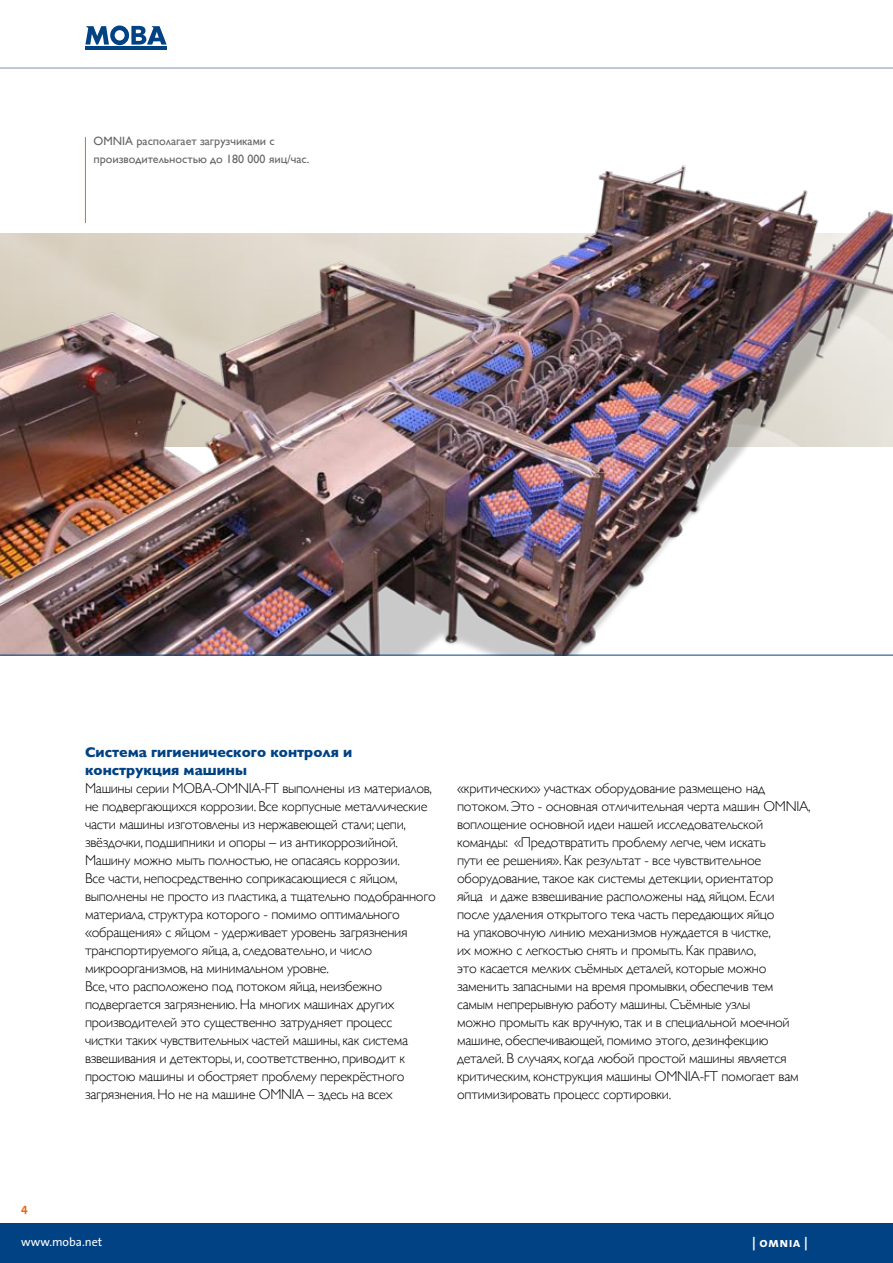
<style>
.page{position:relative;width:893px;height:1263px;background:#fff}
.page>*{position:absolute;margin:0;border:0;box-sizing:border-box;transform-origin:0 0}
.t1{font:300 14.25px/18px "Gill Sans";letter-spacing:-.02em;color:#000}
.t2{font:700 14.25px/18px "Gill Sans";color:#004283}
.t3{font:13.5px "The Sans Bold Caps";letter-spacing:.025em;color:#fff}
.t4{font:12px/18px "Gill Sans";color:#646567}
.t5{font:12px "The Sans";color:#fff}
.t6{font:700 12px "The Sans";color:#e4680b}
</style>
<div class="page">
<div style="left:0;top:1223px;width:893px;height:40px;background:#004283"></div>
<hr style="left:85px;top:46px;width:82px;height:4px;background:#004283">
<svg style="left:85px;top:26px;width:82px;height:19px"></svg>
<hr style="left:0;top:68px;width:893px;height:1px;background:#8090ba">
<hr style="left:85px;top:137px;width:1px;height:86px;background:#e4680b">
<img style="left:0;top:159px;width:893px;height:496px">
<hr style="left:0;top:655px;width:893px;height:1px;background:#004283">
<p class="t4" style="left:94px;top:132px;width:217px">OMNIA располагает загрузчиками с производительностью до 180 000 яиц/час.</p>
<p class="t2" style="left:85px;top:743px;width:269px">Система гигиенического контроля и конструкция машины</p>
<p class="t1" style="left:85px;top:779px;width:352px">Машины серии MOBA-OMNIA-FT выполнены из материалов, не подвергающихся коррозии. Все корпусные металлические части машины изготовлены из нержавеющей стали; цепи, звёздочки, подшипники и опоры – из антикоррозийной.<br>Машину можно мыть полностью, не опасаясь коррозии.<br>Все части, непосредственно соприкасающиеся с яйцом, выполнены не просто из пластика, а тщательно подобранного материала, структура которого - помимо оптимального «обращения» с яйцом - удерживает уровень загрязнения транспортируемого яйца, а, следовательно, и число микроорганизмов, на минимальном уровне.<br>Все, что расположено под потоком яйца, неизбежно подвергается загрязнению. На многих машинах других производителей это существенно затрудняет процесс<br>чистки таких чувствительных частей машины, как система взвешивания и детекторы, и, соответственно, приводит к простою машины и обостряет проблему перекрёстного загрязнения. Но не на машинe OMNIA – здесь на всех</p>
<p class="t1" style="left:457px;top:779px;width:355px">«критических» участках оборудование размещено над потоком. Это - основная отличительная черта машин OMNIA, воплощение основной идеи нашей исследовательской команды: «Предотвратить проблему легче, чем искать<br>пути ее решения». Как результат - все чувствительное оборудование, такое как системы детекции, ориентатор<br>яйца и даже взвешивание расположены над яйцом. Если<br>после удаления открытого тека часть передающих яйцо<br>на упаковочную линию механизмов нуждается в чистке,<br>их можно с легкостью снять и промыть. Как правило,<br>это касается мелких съёмных деталей, которые можно заменить запасными на время промывки, обеспечив тем самым непрерывную работу машины. Съёмные узлы<br>можно промыть как вручную, так и в специальной моечной машине, обеспечивающей, помимо этого, дезинфекцию деталей. В случаях, когда любой простой машины является критическим, конструкция машины OMNIA-FT помогает вам оптимизировать процесс сортировки.</p>
<p class="t6" style="left:21px;top:1198px;width:8px">4</p>
<p class="t5" style="left:21px;top:1232px;width:83px">www.moba.net</p>
<p class="t3" style="left:752px;top:1231px;width:57px">| omnia |</p>
</div>
